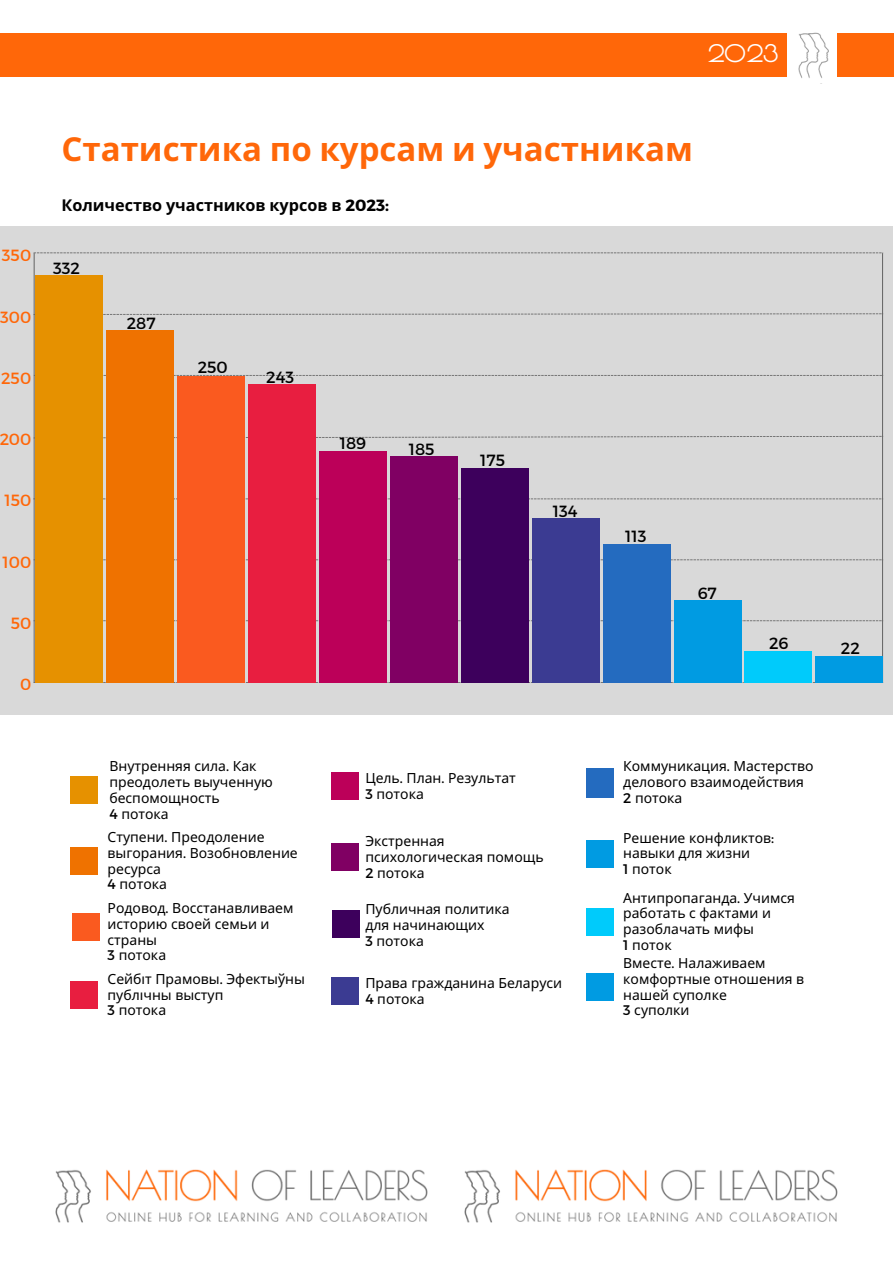
<style>
.page{position:relative;width:894px;height:1264px;background:#fff}
.page>*{position:absolute;margin:0;border:0;box-sizing:border-box;transform-origin:0 0}
.t1{font:700 33px "Noto Sans";color:#ff6709}
.t2{font:700 23.7px "Poiret One";color:#fff}
.t3{font:16.2px "Montserrat";color:#000}
.t4{font:700 16.2px "Noto Sans";color:#000}
.t5{font:16.2px "Montserrat";color:#ff6709}
.t6{font:13.95px/15.8px "Noto Sans";color:#000}
.s1{font-family:"Montserrat"}
</style>
<div class="page">
<div style="left:0;top:33px;width:786px;height:44px;background:#ff6709"></div>
<img style="left:798px;top:32px;width:31px;height:46px">
<div style="left:836px;top:33px;width:57px;height:44px;background:#ff6709"></div>
<div style="left:0;top:227px;width:892px;height:488px;background:#d9d9d9"></div>
<div style="left:70px;top:776px;width:28px;height:28px;background:#e69100"></div>
<div style="left:70px;top:847px;width:28px;height:28px;background:#ef7200"></div>
<div style="left:72px;top:913px;width:28px;height:28px;background:#fa5a1f"></div>
<div style="left:70px;top:981px;width:28px;height:27px;background:#e81e40"></div>
<div style="left:331px;top:772px;width:27px;height:28px;background:#bc0059"></div>
<div style="left:331px;top:843px;width:27px;height:28px;background:#800063"></div>
<div style="left:332px;top:910px;width:28px;height:28px;background:#3d005c"></div>
<div style="left:331px;top:977px;width:27px;height:28px;background:#3b3b92"></div>
<div style="left:586px;top:767px;width:28px;height:30px;background:#246bbf"></div>
<div style="left:586px;top:840px;width:28px;height:27px;background:#009be2"></div>
<div style="left:586px;top:908px;width:28px;height:27px;background:#00cbfb"></div>
<div style="left:586px;top:973px;width:28px;height:28px;background:#009be2"></div>
<svg style="left:33px;top:498px;width:848px;height:1px"></svg>
<svg style="left:103px;top:559px;width:778px;height:1px"></svg>
<svg style="left:103px;top:436px;width:778px;height:2px"></svg>
<svg style="left:34px;top:682px;width:848px;height:1px"></svg>
<hr style="left:34px;top:253px;width:1px;height:429px;background:#626262">
<svg style="left:103px;top:375px;width:778px;height:1px"></svg>
<svg style="left:34px;top:313px;width:847px;height:2px"></svg>
<svg style="left:34px;top:252px;width:848px;height:1px"></svg>
<svg style="left:34px;top:620px;width:847px;height:1px"></svg>
<hr style="left:881px;top:253px;width:1px;height:429px;background:#626262">
<div style="left:35px;top:275px;width:68px;height:407px;background:#e69100"></div>
<div style="left:106px;top:330px;width:67px;height:352px;background:#ef7200"></div>
<div style="left:177px;top:376px;width:67px;height:306px;background:#fa5a1f"></div>
<div style="left:248px;top:384px;width:67px;height:298px;background:#e81e40"></div>
<div style="left:319px;top:450px;width:67px;height:232px;background:#bc0059"></div>
<div style="left:390px;top:455px;width:67px;height:227px;background:#800063"></div>
<div style="left:461px;top:468px;width:67px;height:214px;background:#3d005c"></div>
<div style="left:531px;top:518px;width:68px;height:164px;background:#3b3b92"></div>
<div style="left:602px;top:544px;width:68px;height:138px;background:#246bbf"></div>
<div style="left:673px;top:600px;width:68px;height:82px;background:#009be2"></div>
<div style="left:744px;top:650px;width:68px;height:32px;background:#00cbfb"></div>
<div style="left:815px;top:655px;width:67px;height:27px;background:#009be2"></div>
<img style="left:55px;top:1169px;width:783px;height:54px">
<h1 class="t2" style="left:707px;top:40px;width:73px">2023</h1>
<p class="t5" style="left:2px;top:245px;width:31px">350</p>
<p class="t5" style="left:0;top:306px;width:33px">300</p>
<p class="t5" style="left:1px;top:367px;width:32px">250</p>
<p class="t5" style="left:-1px;top:429px;width:33px">200</p>
<p class="t5" style="left:4px;top:490px;width:28px">150</p>
<p class="t5" style="left:3px;top:551px;width:30px">100</p>
<p class="t5" style="left:11px;top:612px;width:22px">50</p>
<p class="t5" style="left:20px;top:673px;width:13px">0</p>
<h2 class="t1" style="left:61px;top:125px;width:632px">Статистика по курсам и участникам</h2>
<p class="t4" style="left:61px;top:194px;width:329px">Количество участников курсов в <span class="s1">2023:</span></p>
<p class="t3" style="left:53px;top:257px;width:28px">332</p>
<p class="t3" style="left:127px;top:312px;width:30px">287</p>
<p class="t3" style="left:198px;top:357px;width:32px">250</p>
<p class="t3" style="left:266px;top:366px;width:29px">243</p>
<p class="t3" style="left:339px;top:433px;width:28px">189</p>
<p class="t3" style="left:408px;top:438px;width:27px">185</p>
<p class="t3" style="left:480px;top:450px;width:26px">175</p>
<p class="t3" style="left:552px;top:500px;width:26px">134</p>
<p class="t3" style="left:625px;top:526px;width:23px">113</p>
<p class="t3" style="left:697px;top:582px;width:21px">67</p>
<p class="t3" style="left:768px;top:632px;width:21px">26</p>
<p class="t3" style="left:840px;top:637px;width:21px">22</p>
<h3 class="t6" style="left:109px;top:758px;width:165px">Внутренняя сила<span class="s1">.</span> Как преодолеть выученную</h3>
<h4 class="t6" style="left:109px;top:789px;width:112px">беспомощность<br><span class="s1">4</span> потока</h4>
<h4 class="t6" style="left:108px;top:828px;width:192px">Ступени<span class="s1">.</span> Преодоление выгорания<span class="s1">.</span> Возобновление ресурса</h4>
<h4 class="t6" style="left:108px;top:876px;width:61px"><span class="s1">4</span> потока</h4>
<h4 class="t6" style="left:108px;top:899px;width:187px">Родовод<span class="s1">.</span> Восстанавливаем</h4>
<h4 class="t6" style="left:108px;top:915px;width:163px">историю своей семьи и страны</h4>
<h4 class="t6" style="left:108px;top:947px;width:60px"><span class="s1">3</span> потока</h4>
<p class="t6" style="left:108px;top:970px;width:199px">Сейбіт Прамовы<span class="s1">.</span> Эфектыўны публі чны выступ</p>
<p class="t6" style="left:108px;top:1002px;width:60px"><span class="s1">3</span> потока</p>
<p class="t6" style="left:365px;top:769px;width:152px">Цель<span class="s1">.</span> План<span class="s1">.</span> Результат</p>
<p class="t6" style="left:365px;top:785px;width:60px"><span class="s1">3</span> потока</p>
<p class="t6" style="left:365px;top:832px;width:180px">Экстренная психологическая помощь</p>
<p class="t6" style="left:365px;top:864px;width:61px"><span class="s1">2</span> потока</p>
<p class="t6" style="left:365px;top:901px;width:146px">Публичная политика</p>
<p class="t6" style="left:365px;top:916px;width:121px">для начинающих</p>
<h4 class="t6" style="left:365px;top:932px;width:60px"><span class="s1">3</span> потока</h4>
<h4 class="t6" style="left:365px;top:974px;width:198px">Права гражданина Беларуси</h4>
<h4 class="t6" style="left:365px;top:990px;width:61px"><span class="s1">4</span> потока</h4>
<h4 class="t6" style="left:623px;top:758px;width:192px">Коммуникация<span class="s1">.</span> Мастерство делового взаимодействия</h4>
<h4 class="t6" style="left:623px;top:789px;width:61px"><span class="s1">2</span> потока</h4>
<h4 class="t6" style="left:623px;top:829px;width:152px">Решение конфликтов<span class="s1">: </span>навыки для жизни</h4>
<h4 class="t6" style="left:623px;top:860px;width:50px"><span class="s1">1</span> поток</h4>
<h4 class="t6" style="left:623px;top:889px;width:173px">Антипропаганда<span class="s1">.</span> Учимся работать с фактами и разоблачать мифы</h4>
<h4 class="t6" style="left:623px;top:936px;width:50px"><span class="s1">1</span> поток</h4>
<p class="t6" style="left:623px;top:954px;width:182px">Вместе<span class="s1">.</span> Налаживаем комфортные отношения в нашей суполке</p>
<p class="t6" style="left:623px;top:1002px;width:68px"><span class="s1">3</span> суполки</p>
</div>
